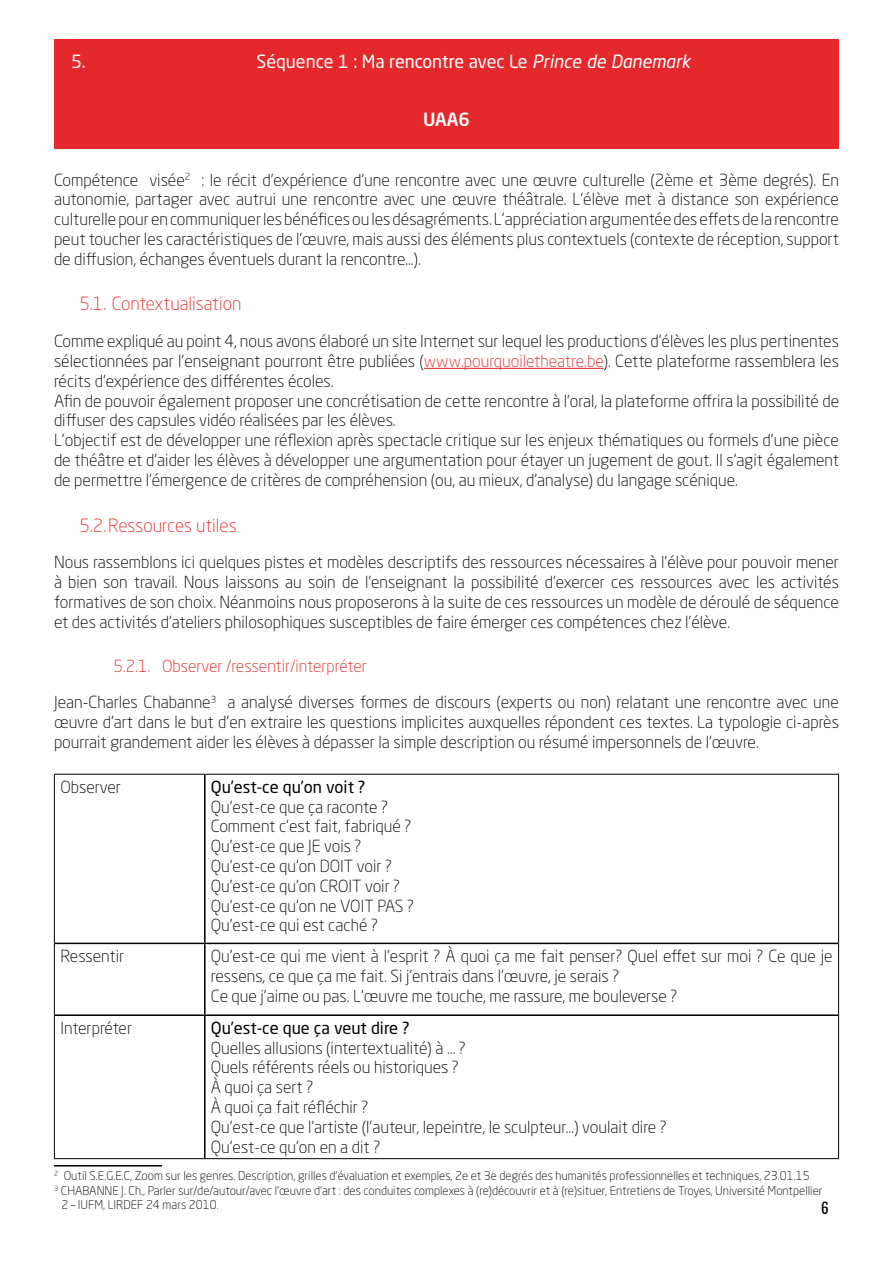
<style>
.page{position:relative;width:893px;height:1263px;background:#fff}
.page>*{position:absolute;margin:0;border:0;box-sizing:border-box;transform-origin:0 0}
.t1{font:18px "Neo Sans Std";color:#fff}
.t2{font:300 18px "Neo Sans Std";color:#e42a2a}
.t3{font:500 18px "Neo Sans Std";color:#fff}
.t4{font:300 16.5px/19.8px "Neo Sans Std";color:#000}
.t5{font:16.5px "Neo Sans Std";color:#000}
.t6{font:300 16.5px "Neo Sans Std";color:#e42a2a}
.t7{font:15px "Oswald";color:#000}
.t8{font:300 12px "Neo Sans Std";color:#000}
.s1{font-style:italic}
.s2{color:#e4282c}
</style>
<div class="page">
<div style="left:54px;top:40px;width:785px;height:109px;background:#e4282c"></div>
<hr style="left:424px;top:368px;width:180px;height:1px;background:#e4282c">
<hr style="left:204px;top:775px;width:2px;height:168px;background:#000">
<hr style="left:55px;top:943px;width:150px;height:1px;background:#000">
<hr style="left:205px;top:943px;width:633px;height:1px;background:#000">
<hr style="left:204px;top:944px;width:2px;height:70px;background:#000">
<hr style="left:55px;top:1014px;width:150px;height:2px;background:#000">
<hr style="left:205px;top:1014px;width:633px;height:2px;background:#000">
<hr style="left:204px;top:1016px;width:2px;height:142px;background:#000">
<hr style="left:54px;top:774px;width:151px;height:1px;background:#000">
<hr style="left:54px;top:775px;width:1px;height:168px;background:#000">
<hr style="left:205px;top:774px;width:634px;height:1px;background:#000">
<hr style="left:838px;top:775px;width:1px;height:168px;background:#000">
<hr style="left:54px;top:943px;width:1px;height:72px;background:#000">
<hr style="left:838px;top:943px;width:1px;height:72px;background:#000">
<hr style="left:54px;top:1015px;width:1px;height:143px;background:#000">
<hr style="left:838px;top:1015px;width:1px;height:143px;background:#000">
<hr style="left:54px;top:1158px;width:151px;height:1px;background:#000">
<hr style="left:205px;top:1158px;width:634px;height:1px;background:#000">
<hr style="left:54px;top:1165px;width:108px;height:1px;background:#000">
<p class="t1" style="left:71px;top:50px;width:16px">5.</p>
<p class="t1" style="left:256px;top:50px;width:436px">Séquence 1 : Ma rencontre avec Le <span class="s1">Prince de Danemark</span></p>
<p class="t3" style="left:423px;top:108px;width:48px">UAA6</p>
<p class="t4" style="left:54px;top:170px;width:786px;text-align:justify">Compétence visée<sup>2</sup> : le récit d’expérience d’une rencontre avec une œuvre culturelle (2ème et 3ème degrés). En autonomie, partager avec autrui une rencontre avec une œuvre théâtrale. L’élève met à distance son expérience culturelle pour en communiquer les bénéfices ou les désagréments. L’appréciation argumentée des effets de la rencontre peut toucher les caractéristiques de l’œuvre, mais aussi des éléments plus contextuels (contexte de réception, support de diffusion, échanges éventuels durant la rencontre...).</p>
<p class="t2" style="left:80px;top:293px;width:163px">5.1. Contextualisation</p>
<p class="t4" style="left:54px;top:331px;width:787px">Comme expliqué au point 4, nous avons élaboré un site Internet sur lequel les productions d’élèves les plus pertinentes sélectionnées par l’enseignant pourront être publiées (<span class="s2">www.pourquoiletheatre.be</span>). Cette plateforme rassemblera les récits d’expérience des différentes écoles.<br>Afin de pouvoir également proposer une concrétisation de cette rencontre à l’oral, la plateforme offrira la possibilité de diffuser des capsules vidéo réalisées par les élèves.<br>L’objectif est de développer une réflexion après spectacle critique sur les enjeux thématiques ou formels d’une pièce de théâtre et d’aider les élèves à développer une argumentation pour étayer un jugement de gout. Il s’agit également de permettre l’émergence de critères de compréhension (ou, au mieux, d’analyse) du langage scénique.</p>
<p class="t2" style="left:80px;top:514px;width:159px">5.2.Ressources utiles</p>
<p class="t4" style="left:54px;top:552px;width:787px;text-align:justify">Nous rassemblons ici quelques pistes et modèles descriptifs des ressources nécessaires à l’élève pour pouvoir mener à bien son travail. Nous laissons au soin de l’enseignant la possibilité d’exercer ces ressources avec les activités formatives de son choix. Néanmoins nous proposerons à la suite de ces ressources un modèle de déroulé de séquence et des activités d’ateliers philosophiques susceptibles de faire émerger ces compétences chez l’élève.</p>
<p class="t6" style="left:114px;top:656px;width:255px">5.2.1. Observer /ressentir/interpréter</p>
<p class="t4" style="left:54px;top:692px;width:786px;text-align:justify">Jean-Charles Chabanne<sup>3</sup> a analysé diverses formes de discours (experts ou non) relatant une rencontre avec une œuvre d’art dans le but d’en extraire les questions implicites auxquelles répondent ces textes. La typologie ci-après pourrait grandement aider les élèves à dépasser la simple description ou résumé impersonnels de l’œuvre.</p>
<p class="t4" style="left:60px;top:777px;width:62px">Observer</p>
<p class="t5" style="left:211px;top:777px;width:156px">Qu’est-ce qu’on voit ?</p>
<p class="t4" style="left:211px;top:797px;width:205px">Qu’est-ce que ça raconte ?<br>Comment c’est fait, fabriqué ?<br>Qu’est-ce que JE vois ?<br>Qu’est-ce qu’on DOIT voir ?<br>Qu’est-ce qu’on CROIT voir ?<br>Qu’est-ce qu’on ne VOIT PAS ?<br>Qu’est-ce qui est caché ?</p>
<p class="t4" style="left:60px;top:946px;width:65px">Ressentir</p>
<p class="t4" style="left:211px;top:946px;width:623px">Qu’est-ce qui me vient à l’esprit ? À quoi ça me fait penser? Quel effet sur moi ? Ce que je ressens, ce que ça me fait. Si j’entrais dans l’œuvre, je serais ?<br>Ce que j’aime ou pas. L’œuvre me touche, me rassure, me bouleverse ?</p>
<p class="t4" style="left:60px;top:1018px;width:73px">Interpréter</p>
<p class="t5" style="left:211px;top:1018px;width:200px">Qu’est-ce que ça veut dire ?</p>
<p class="t4" style="left:211px;top:1037px;width:458px">Quelles allusions (intertextualité) à … ?<br>Quels référents réels ou historiques ?<br>À quoi ça sert ?<br>À quoi ça fait réfléchir ?<br>Qu’est-ce que l’artiste (l’auteur, lepeintre, le sculpteur…) voulait dire ?<br>Qu’est-ce qu’on en a dit ?</p>
<p class="t8" style="left:54px;top:1169px;width:757px"><sup>2</sup> Outil S.E.G.E.C, Zoom sur les genres. Description, grilles d’évaluation et exemples, 2e et 3e degrés des humanités professionnelles et techniques, 23.01.15</p>
<p class="t8" style="left:54px;top:1183px;width:770px"><sup>3</sup> CHABANNE J. Ch., Parler sur/de/autour/avec l’œuvre d’art : des conduites complexes à (re)découvrir et à (re)situer, Entretiens de Troyes, Université Montpellier</p>
<p class="t8" style="left:62px;top:1197px;width:159px">2 – IUFM, LIRDEF 24 mars 2010.</p>
<p class="t7" style="left:821px;top:1194px;width:9px">6</p>
</div>
